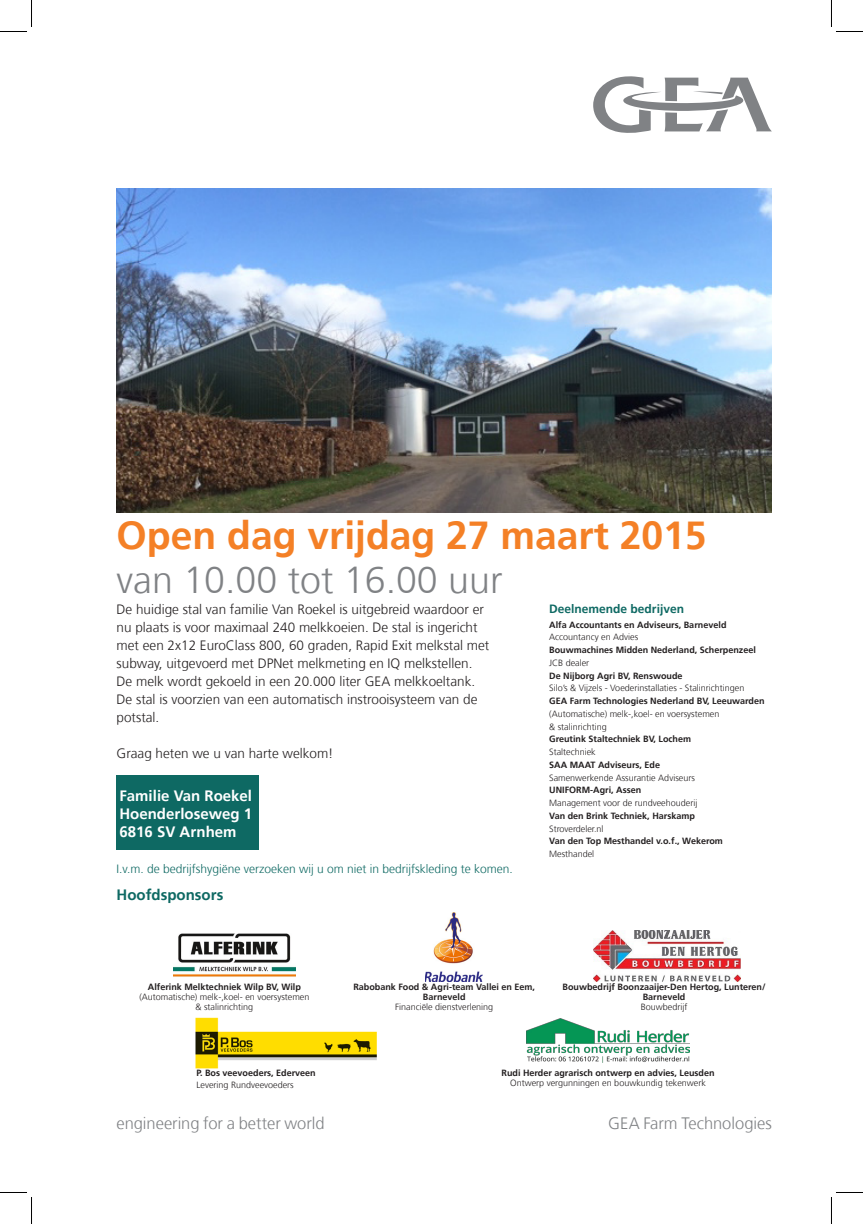
<style>
.page{position:relative;width:863px;height:1224px;background:#fff}
.page>*{position:absolute;margin:0;border:0;box-sizing:border-box;transform-origin:0 0}
.t1{font:700 39px "Frutiger";color:#f48026}
.t2{font:300 37.5px "Frutiger";color:#808285}
.t3{font:300 16.5px "Frutiger";letter-spacing:-.005em;color:#808285}
.t4{font:700 15px/18px "Frutiger";color:#fff;text-align:justify}
.t5{font:700 15px "Frutiger";color:#0e6963}
.t6{font:300 13.5px/18px "Frutiger";color:#231f20}
.t7{font:300 12px "Frutiger";color:#0e6963}
.t8{font:700 12px "Frutiger";color:#0e6963}
.t9{font:700 9px/9.8px "Frutiger";color:#231f20;text-align:center}
.t10{font:300 9px/12.8px "Frutiger";color:#231f20}
</style>
<div class="page">
<svg style="left:593px;top:76px;width:178px;height:57px"></svg>
<img style="left:117px;top:189px;width:654px;height:324px">
<div style="left:117px;top:775px;width:142px;height:75px;background:#0e6963"></div>
<img style="left:196px;top:1017px;width:181px;height:51px">
<img style="left:174px;top:933px;width:122px;height:44px">
<img style="left:593px;top:930px;width:147px;height:51px">
<img style="left:526px;top:1019px;width:163px;height:43px">
<img style="left:425px;top:912px;width:57px;height:69px">
<svg style="left:0;top:0;width:32px;height:32px"></svg>
<svg style="left:0;top:1192px;width:32px;height:32px"></svg>
<svg style="left:831px;top:0;width:31px;height:32px"></svg>
<svg style="left:831px;top:1192px;width:31px;height:32px"></svg>
<h1 class="t1" style="left:117px;top:513px;width:591px">Open dag vrijdag 27 maart 2015</h1>
<h2 class="t2" style="left:117px;top:559px;width:387px">van 10.00 tot 16.00 uur</h2>
<p class="t6" style="left:117px;top:600px;width:374px">De huidige stal van familie Van Roekel is uitgebreid waardoor er nu plaats is voor maximaal 240 melkkoeien. De stal is ingericht met een 2x12 EuroClass 800, 60 graden, Rapid Exit melkstal met subway, uitgevoerd met DPNet melkmeting en IQ melkstellen.<br>De melk wordt gekoeld in een 20.000 liter GEA melkkoeltank.<br>De stal is voorzien van een automatisch instrooisysteem van de potstal.</p>
<h3 class="t6" style="left:117px;top:744px;width:218px">Graag heten we u van harte welkom!</h3>
<h3 class="t4" style="left:119px;top:786px;width:134px">Familie Van Roekel Hoenderloseweg 1<br>6816 SV Arnhem</h3>
<h3 class="t7" style="left:117px;top:862px;width:397px">I.v.m. de bedrijfshygiëne verzoeken wij u om niet in bedrijfskleding te komen.</h3>
<h3 class="t8" style="left:549px;top:601px;width:136px">Deelnemende bedrijven</h3>
<p class="t9" style="left:549px;top:620px;width:179px">Alfa Accountants en Adviseurs, Barneveld</p>
<p class="t10" style="left:549px;top:631px;width:91px">Accountancy en Advies</p>
<p class="t9" style="left:549px;top:645px;width:208px">Bouwmachines Midden Nederland, Scherpenzeel</p>
<p class="t10" style="left:549px;top:656px;width:42px">JCB dealer</p>
<p class="t9" style="left:549px;top:671px;width:135px">De Nijborg Agri BV, Renswoude</p>
<p class="t10" style="left:549px;top:682px;width:197px">Silo’s &amp; Vijzels - Voederinstallaties - Stalinrichtingen</p>
<p class="t9" style="left:549px;top:696px;width:217px">GEA Farm Technologies Nederland BV, Leeuwarden</p>
<p class="t10" style="left:549px;top:707px;width:172px">(Automatische) melk-,koel- en voersystemen &amp; stalinrichting</p>
<p class="t9" style="left:549px;top:734px;width:143px">Greutink Staltechniek BV, Lochem</p>
<p class="t10" style="left:549px;top:746px;width:48px">Staltechniek</p>
<p class="t9" style="left:549px;top:760px;width:112px">SAA MAAT Adviseurs, Ede</p>
<p class="t10" style="left:549px;top:771px;width:147px">Samenwerkende Assurantie Adviseurs</p>
<p class="t9" style="left:549px;top:785px;width:93px">UNIFORM-Agri, Assen</p>
<p class="t10" style="left:549px;top:797px;width:150px">Management voor de rundveehouderij</p>
<p class="t9" style="left:549px;top:811px;width:147px">Van den Brink Techniek, Harskamp</p>
<p class="t10" style="left:549px;top:822px;width:56px">Stroverdeler.nl</p>
<p class="t9" style="left:549px;top:836px;width:175px">Van den Top Mesthandel v.o.f., Wekerom</p>
<p class="t10" style="left:549px;top:848px;width:47px">Mesthandel</p>
<h3 class="t5" style="left:117px;top:885px;width:108px">Hoofdsponsors</h3>
<p class="t9" style="left:148px;top:982px;width:154px">Alferink Melktechniek Wilp BV, Wilp</p>
<p class="t10" style="left:139px;top:992px;width:172px;line-height:9.8px;text-align:center">(Automatische) melk-,koel- en voersystemen &amp; stalinrichting</p>
<p class="t9" style="left:196px;top:1068px;width:121px">P. Bos veevoeders, Ederveen</p>
<p class="t10" style="left:196px;top:1078px;width:99px">Levering Rundveevoeders</p>
<p class="t9" style="left:353px;top:982px;width:183px">Rabobank Food &amp; Agri-team Vallei en Eem,<br>Barneveld</p>
<p class="t10" style="left:395px;top:1000px;width:100px">Financiële dienstverlening</p>
<p class="t9" style="left:562px;top:982px;width:204px">Bouwbedrijf Boonzaaijer-Den Hertog, Lunteren/<br>Barneveld</p>
<p class="t10" style="left:640px;top:1000px;width:48px">Bouwbedrijf</p>
<p class="t9" style="left:501px;top:1068px;width:214px">Rudi Herder agrarisch ontwerp en advies, Leusden</p>
<p class="t10" style="left:510px;top:1076px;width:197px">Ontwerp vergunningen en bouwkundig tekenwerk</p>
<h3 class="t3" style="left:117px;top:1113px;width:209px">engineering for a better world</h3>
<h3 class="t3" style="left:608px;top:1113px;width:165px">GEA Farm Technologies</h3>
</div>
